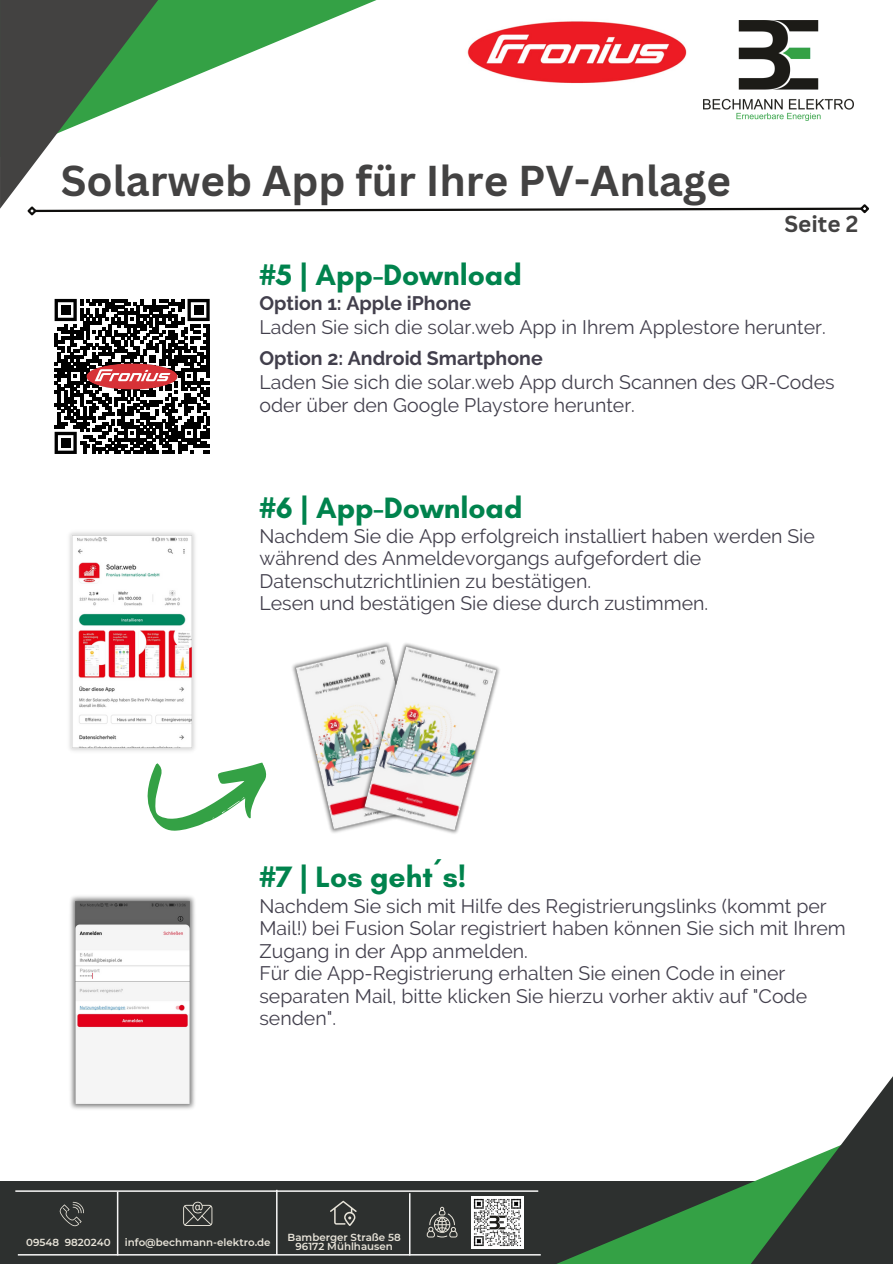
<style>
.page{position:relative;width:893px;height:1264px;background:#fff}
.page>*{position:absolute;margin:0;border:0;box-sizing:border-box;transform-origin:0 0}
.t1{font:700 42px "Canva Sans";color:#434242}
.t2{font:700 30px "Glacial Indifference";color:#00834d}
.t3{font:700 22.5px "Canva Sans";color:#434242}
.t4{font:19.5px/22.5px "Raleway";color:#423f4c}
.t5{font:700 19.5px "Raleway";color:#423f4c}
.t6{font:600 10.2px/9.8px "Montserrat";color:#e8e4d9;text-align:center}
</style>
<div class="page">
<div style="left:0;top:1181px;width:869px;height:82px;background:#2d302f"></div>
<hr style="left:15px;top:1190px;width:523px;height:1px;background:#f5f5f5">
<hr style="left:18px;top:1253px;width:522px;height:2px;background:#f5f5f5">
<hr style="left:409px;top:1193px;width:1px;height:62px;background:#f5f5f5">
<hr style="left:276px;top:1189px;width:1px;height:65px;background:#f5f5f5">
<hr style="left:117px;top:1191px;width:1px;height:64px;background:#f5f5f5">
<svg style="left:426px;top:1206px;width:31px;height:31px"></svg>
<svg style="left:330px;top:1200px;width:26px;height:25px"></svg>
<svg style="left:183px;top:1201px;width:29px;height:24px"></svg>
<svg style="left:59px;top:1201px;width:25px;height:25px"></svg>
<img style="left:472px;top:1196px;width:52px;height:52px">
<svg style="left:0;top:0;width:869px;height:216px"></svg>
<svg style="left:559px;top:1184px;width:188px;height:79px"></svg>
<svg style="left:747px;top:1077px;width:145px;height:186px"></svg>
<svg style="left:147px;top:762px;width:120px;height:69px"></svg>
<img style="left:463px;top:15px;width:227px;height:74px">
<svg style="left:55px;top:299px;width:155px;height:155px"></svg>
<div style="left:61px;top:305px;width:9px;height:10px;background:#000"></div>
<div style="left:194px;top:305px;width:9px;height:10px;background:#000"></div>
<div style="left:61px;top:438px;width:9px;height:9px;background:#000"></div>
<img style="left:86px;top:363px;width:92px;height:26px">
<img style="left:69px;top:532px;width:126px;height:219px">
<img style="left:292px;top:651px;width:56px;height:182px">
<img style="left:348px;top:642px;width:152px;height:192px">
<img style="left:70px;top:896px;width:125px;height:213px">
<p class="t1" style="left:61px;top:151px;width:671px">Solarweb App für Ihre PV-Anlage</p>
<p class="t3" style="left:784px;top:208px;width:75px">Seite 2</p>
<p class="t2" style="left:259px;top:256px;width:264px">#5 | App-Download</p>
<h1 class="t5" style="left:259px;top:292px;width:213px">Option 1: Apple iPhone</h1>
<h3 class="t4" style="left:259px;top:315px;width:567px">Laden Sie sich die solar.web App in Ihrem Applestore herunter.</h3>
<p class="t5" style="left:259px;top:347px;width:285px">Option 2: Android Smartphone</p>
<h2 class="t4" style="left:259px;top:370px;width:576px;line-height:23.1px">Laden Sie sich die solar.web App durch Scannen des QR-Codes oder über den Google Playstore herunter.</h2>
<p class="t2" style="left:259px;top:489px;width:264px">#6 | App-Download</p>
<p class="t4" style="left:259px;top:525px;width:557px">Nachdem Sie die App erfolgreich installiert haben werden Sie während des Anmeldevorgangs aufgefordert die<br>Datenschutzrichtlinien zu bestätigen.</p>
<p class="t4" style="left:259px;top:592px;width:450px">Lesen und bestätigen Sie diese durch zustimmen.</p>
<h2 class="t2" style="left:259px;top:859px;width:208px">#7 | Los geht´s!</h2>
<p class="t4" style="left:259px;top:894px;width:588px">Nachdem Sie sich mit Hilfe des Registrierungslinks (kommt per<br>Mail!) bei Fusion Solar registriert haben können Sie sich mit Ihrem<br>Zugang in der App anmelden.</p>
<p class="t4" style="left:259px;top:962px;width:549px">Für die App-Registrierung erhalten Sie einen Code in einer separaten Mail, bitte klicken Sie hierzu vorher aktiv auf "Code senden".</p>
<p class="t6" style="left:26px;top:1236px;width:86px">09548 9820240</p>
<p class="t6" style="left:125px;top:1236px;width:147px">info@bechmann-elektro.de</p>
<p class="t6" style="left:287px;top:1232px;width:115px">Bamberger Straße 58<br>96172 Mühlhausen</p>
</div>
